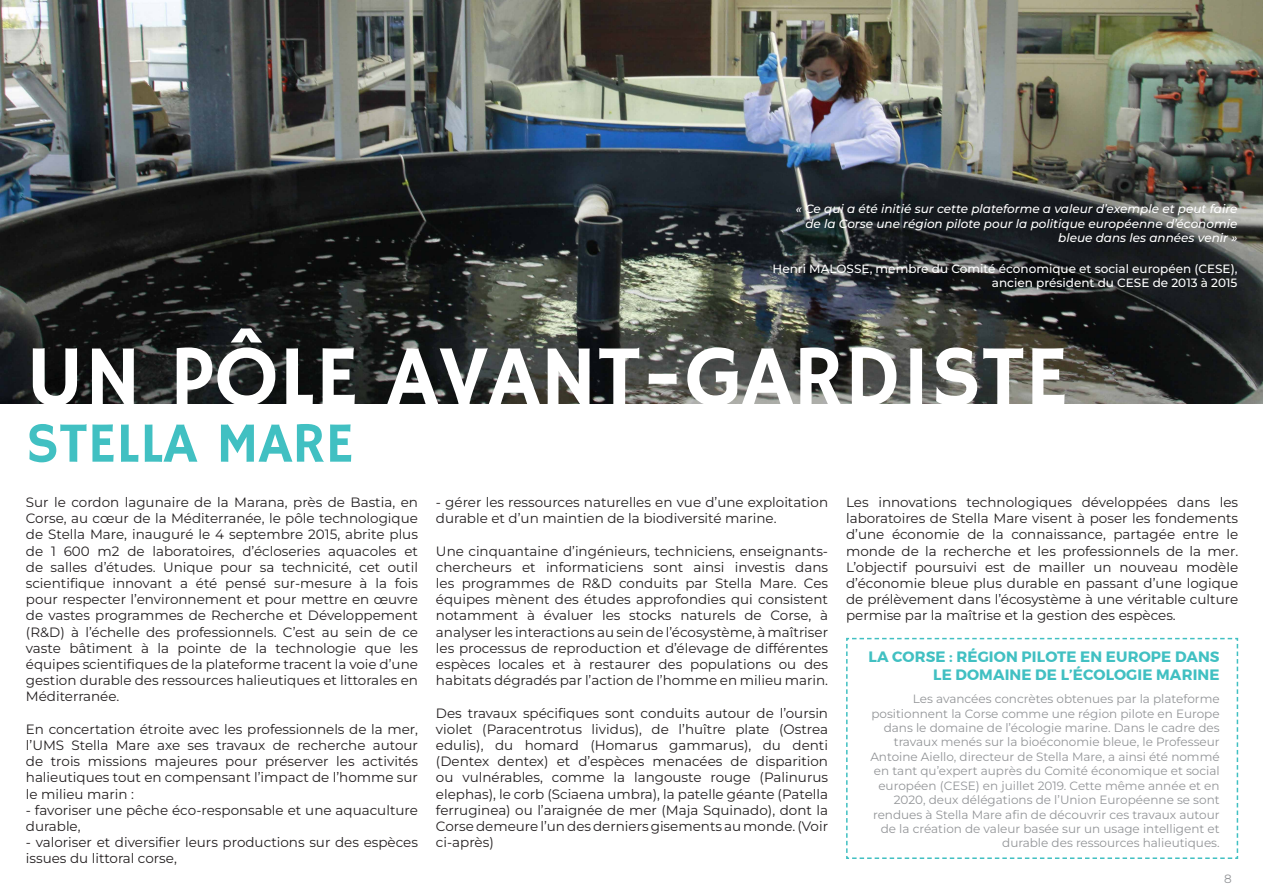
<style>
.page{position:relative;width:1263px;height:893px;background:#fff}
.page>*{position:absolute;margin:0;border:0;box-sizing:border-box;transform-origin:0 0}
.t1{font:87px "Hammersmith One";color:#fff}
.t2{font:57px "Hammersmith One";color:#41c0c2}
.t3{font:700 15px/18px "Montserrat";letter-spacing:.01em;color:#41c0c2;text-align:right}
.t4{font:100 13.5px/16.2px "Montserrat";color:#231f20;text-align:justify}
.t5{font:100 12px/14.4px "Montserrat";color:#939598;text-align:right}
.t6{font:italic 100 12px/14.4px "Montserrat";color:#fff;text-align:right}
.t7{font:100 12px "Montserrat";color:#fff}
</style>
<div class="page">
<img style="left:0;top:0;width:1263px;height:404px">
<svg style="left:846px;top:637px;width:393px;height:222px"></svg>
<p class="t6" style="left:796px;top:201px;width:443px">« Ce qui a été initié sur cette plateforme a valeur d’exemple et peut faire</p>
<p class="t6" style="left:805px;top:216px;width:434px">de la Corse une région pilote pour la politique européenne d’économie bleue dans les années venir »</p>
<p class="t7" style="left:773px;top:261px;width:466px">Henri MALOSSE, membre du Comité économique et social européen (CESE),</p>
<p class="t7" style="left:992px;top:275px;width:247px">ancien président du CESE de 2013 à 2015</p>
<p class="t1" style="left:26px;top:327px;width:1044px">UN PÔLE AVANT-GARDISTE</p>
<p class="t2" style="left:26px;top:410px;width:329px">STELLA MARE</p>
<p class="t4" style="left:26px;top:494px;width:394px">Sur le cordon lagunaire de la Marana, près de Bastia, en Corse, au cœur de la Méditerranée, le pôle technologique de Stella Mare, inauguré le 4 septembre 2015, abrite plus de 1 600 m2 de laboratoires, d’écloseries aquacoles et de salles d’études. Unique pour sa technicité, cet outil scientifique innovant a été pensé sur-mesure à la fois pour respecter l’environnement et pour mettre en œuvre de vastes programmes de Recherche et Développement (R&amp;D) à l’échelle des professionnels. C’est au sein de ce vaste bâtiment à la pointe de la technologie que les équipes scientifiques de la plateforme tracent la voie d’une gestion durable des ressources halieutiques et littorales en Méditerranée.</p>
<p class="t4" style="left:26px;top:720px;width:394px">En concertation étroite avec les professionnels de la mer, l’UMS Stella Mare axe ses travaux de recherche autour de trois missions majeures pour préserver les activités halieutiques tout en compensant l’impact de l’homme sur le milieu marin :</p>
<p class="t4" style="left:26px;top:801px;width:394px">- favoriser une pêche éco-responsable et une aquaculture durable,</p>
<p class="t4" style="left:26px;top:834px;width:394px">- valoriser et diversifier leurs productions sur des espèces issues du littoral corse,</p>
<p class="t4" style="left:436px;top:494px;width:394px">- gérer les ressources naturelles en vue d’une exploitation durable et d’un maintien de la biodiversité marine.</p>
<p class="t4" style="left:436px;top:542px;width:394px">Une cinquantaine d’ingénieurs, techniciens, enseignants&shy;chercheurs et informaticiens sont ainsi investis dans les programmes de R&amp;D conduits par Stella Mare. Ces équipes mènent des études approfondies qui consistent notamment à évaluer les stocks naturels de Corse, à analyser les interactions au sein de l’écosystème, à maîtriser les processus de reproduction et d’élevage de différentes espèces locales et à restaurer des populations ou des habitats dégradés par l’action de l’homme en milieu marin.</p>
<p class="t4" style="left:436px;top:704px;width:394px">Des travaux spécifiques sont conduits autour de l’oursin violet (Paracentrotus lividus), de l’huître plate (Ostrea edulis), du homard (Homarus gammarus), du denti (Dentex dentex) et d’espèces menacées de disparition ou vulnérables, comme la langouste rouge (Palinurus elephas), le corb (Sciaena umbra), la patelle géante (Patella ferruginea) ou l’araignée de mer (Maja Squinado), dont la Corse demeure l’un des derniers gisements au monde. (Voir ci-après)</p>
<p class="t4" style="left:846px;top:494px;width:394px">Les innovations technologiques développées dans les laboratoires de Stella Mare visent à poser les fondements d’une économie de la connaissance, partagée entre le monde de la recherche et les professionnels de la mer.<br>L’objectif poursuivi est de mailler un nouveau modèle d’économie bleue plus durable en passant d’une logique de prélèvement dans l’écosystème à une véritable culture permise par la maîtrise et la gestion des espèces.</p>
<p class="t3" style="left:868px;top:647px;width:353px">LA CORSE : RÉGION PILOTE EN EUROPE DANS<br>LE DOMAINE DE L’ÉCOLOGIE MARINE</p>
<p class="t5" style="left:870px;top:691px;width:351px">Les avancées concrètes obtenues par la plateforme positionnent la Corse comme une région pilote en Europe dans le domaine de l’écologie marine. Dans le cadre des travaux menés sur la bioéconomie bleue, le Professeur Antoine Aiello, directeur de Stella Mare, a ainsi été nommé en tant qu’expert auprès du Comité économique et social européen (CESE) en juillet 2019. Cette même année et en 2020, deux délégations de l’Union Européenne se sont rendues à Stella Mare afin de découvrir ces travaux autour de la création de valeur basée sur un usage intelligent et durable des ressources halieutiques.</p>
<p class="t5" style="left:1224px;top:871px;width:9px">8</p>
</div>
